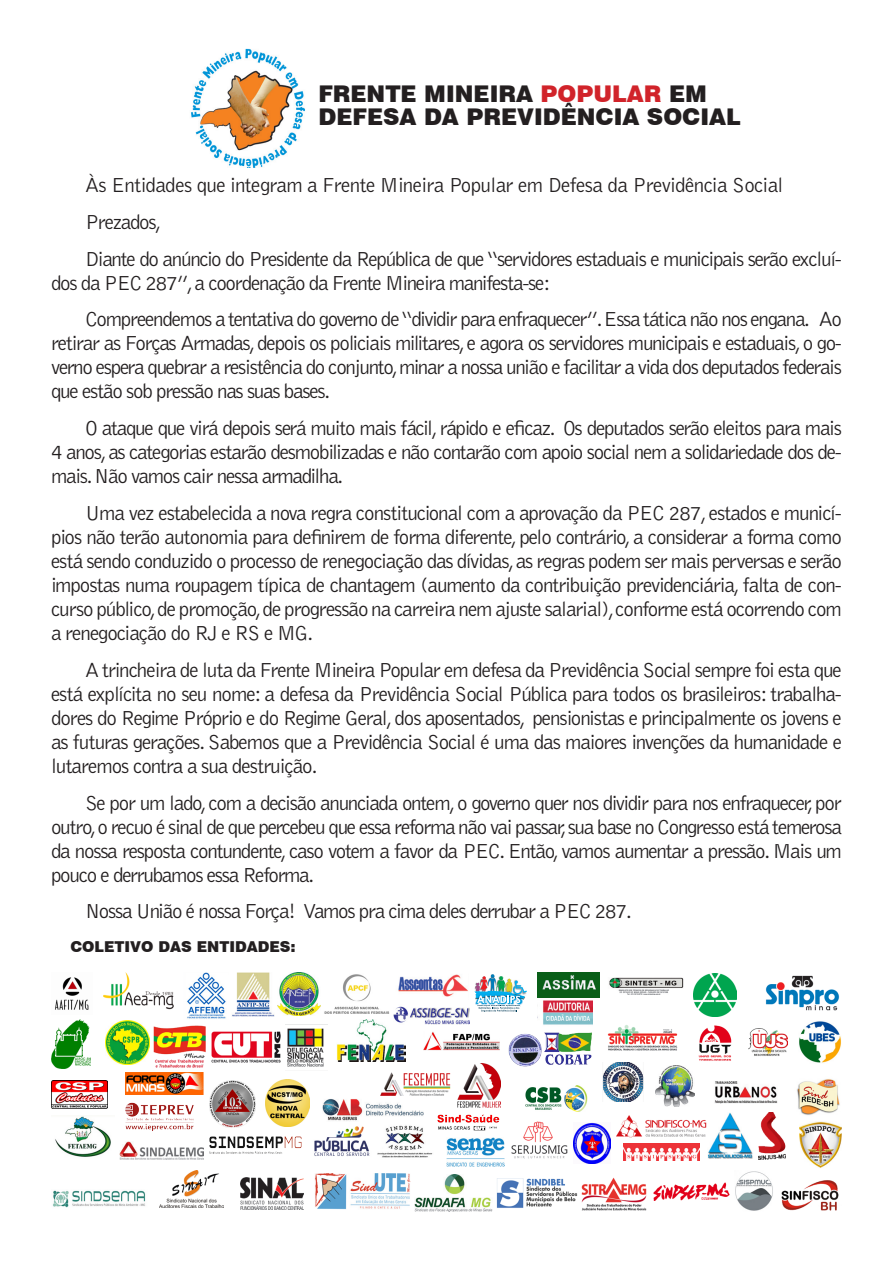
<style>
.page{position:relative;width:893px;height:1263px;background:#fff}
.page>*{position:absolute;margin:0;border:0;box-sizing:border-box;transform-origin:0 0}
.t1{font:900 23.1px "Swiss 721 BT";color:#231f20}
.t2{font:300 21px/24px "Bell Gothic Std";letter-spacing:-.06em;color:#231f20;text-align:justify}
.t3{font:300 21px "Bell Gothic Std";letter-spacing:-.03em;color:#231f20}
.t4{font:900 15px "Swiss 721 BT";color:#231f20}
.s1{color:#d1232a}
</style>
<div class="page">
<img style="left:616px;top:1115px;width:91px;height:22px">
<img style="left:191px;top:48px;width:114px;height:120px">
<img style="left:398px;top:974px;width:70px;height:23px">
<img style="left:537px;top:1000px;width:56px;height:25px">
<img style="left:55px;top:977px;width:34px;height:33px">
<img style="left:153px;top:1026px;width:52px;height:42px">
<img style="left:266px;top:1079px;width:43px;height:47px">
<img style="left:315px;top:1173px;width:95px;height:36px">
<img style="left:708px;top:1113px;width:45px;height:45px">
<img style="left:415px;top:1174px;width:77px;height:38px">
<img style="left:797px;top:1079px;width:43px;height:36px">
<img style="left:287px;top:1028px;width:37px;height:39px">
<img style="left:735px;top:1171px;width:38px;height:40px">
<img style="left:120px;top:1142px;width:83px;height:17px">
<img style="left:799px;top:1121px;width:42px;height:47px">
<img style="left:653px;top:1182px;width:76px;height:19px">
<img style="left:581px;top:1177px;width:65px;height:34px">
<img style="left:573px;top:1122px;width:38px;height:41px">
<img style="left:655px;top:1065px;width:40px;height:41px">
<img style="left:748px;top:1028px;width:39px;height:28px">
<img style="left:714px;top:1081px;width:64px;height:22px">
<img style="left:781px;top:1180px;width:58px;height:31px">
<img style="left:694px;top:973px;width:42px;height:44px">
<img style="left:623px;top:1143px;width:77px;height:18px">
<img style="left:496px;top:1178px;width:82px;height:30px">
<img style="left:314px;top:1126px;width:56px;height:30px">
<img style="left:447px;top:1138px;width:58px;height:28px">
<img style="left:437px;top:1114px;width:63px;height:17px">
<img style="left:512px;top:1122px;width:55px;height:36px">
<img style="left:53px;top:1190px;width:93px;height:18px">
<img style="left:159px;top:1170px;width:64px;height:38px">
<img style="left:241px;top:1177px;width:63px;height:32px">
<img style="left:211px;top:1032px;width:69px;height:31px">
<img style="left:336px;top:1020px;width:69px;height:42px">
<img style="left:381px;top:1072px;width:69px;height:24px">
<img style="left:525px;top:1085px;width:63px;height:27px">
<img style="left:55px;top:1116px;width:56px;height:41px">
<img style="left:126px;top:1072px;width:78px;height:22px">
<img style="left:457px;top:1063px;width:43px;height:45px">
<img style="left:209px;top:1080px;width:46px;height:48px">
<img style="left:106px;top:1021px;width:44px;height:43px">
<img style="left:104px;top:973px;width:70px;height:36px">
<img style="left:232px;top:973px;width:43px;height:43px">
<img style="left:278px;top:973px;width:43px;height:42px">
<img style="left:377px;top:1125px;width:56px;height:32px">
<img style="left:324px;top:974px;width:66px;height:40px">
<img style="left:537px;top:973px;width:62px;height:25px">
<img style="left:51px;top:1081px;width:56px;height:27px">
<img style="left:187px;top:973px;width:39px;height:46px">
<img style="left:209px;top:1136px;width:93px;height:18px">
<img style="left:758px;top:1112px;width:27px;height:48px">
<img style="left:607px;top:1025px;width:71px;height:26px">
<img style="left:393px;top:1006px;width:76px;height:18px">
<img style="left:609px;top:977px;width:75px;height:17px">
<img style="left:423px;top:1032px;width:77px;height:18px">
<img style="left:765px;top:975px;width:75px;height:36px">
<img style="left:698px;top:1025px;width:34px;height:36px">
<img style="left:544px;top:1032px;width:48px;height:33px">
<img style="left:508px;top:1033px;width:34px;height:34px">
<img style="left:125px;top:1102px;width:69px;height:29px">
<img style="left:323px;top:1099px;width:100px;height:22px">
<svg style="left:474px;top:974px;width:53px;height:38px"></svg>
<img style="left:602px;top:1062px;width:41px;height:39px">
<img style="left:799px;top:1021px;width:42px;height:42px">
<img style="left:51px;top:1019px;width:40px;height:49px">
<p class="t1" style="left:318px;top:80px;width:390px">FRENTE MINEIRA <span class="s1">POPULAR</span> EM</p>
<p class="t1" style="left:318px;top:103px;width:424px">DEFESA DA PREVIDÊNCIA SOCIAL</p>
<p class="t3" style="left:85px;top:174px;width:700px">Às Entidades que integram a Frente Mineira Popular em Defesa da Previdência Social</p>
<p class="t2" style="left:85px;top:210px;width:78px">Prezados,</p>
<p class="t2" style="left:51px;top:247px;width:792px;text-indent:34px">Diante do anúncio do Presidente da República de que “servidores estaduais e municipais serão excluí&shy;dos da PEC 287”, a coordenação da Frente Mineira manifesta-se:</p>
<p class="t2" style="left:51px;top:308px;width:792px;text-indent:34px">Compreendemos a tentativa do governo de “dividir para enfraquecer”.Essa tática não nos engana. Ao retirar as Forças Armadas, depois os policiais militares, e agora os servidores municipais e estaduais, o go&shy;verno espera quebrar a resistência do conjunto,minar a nossa união e facilitar a vida dos deputados federais que estão sob pressão nas suas bases.</p>
<p class="t2" style="left:51px;top:417px;width:792px;text-indent:34px">O ataque que virá depois será muito mais fácil, rápido e eficaz. Os deputados serão eleitos para mais 4 anos, as categorias estarão desmobilizadas e não contarão com apoio social nem a solidariedade dos de&shy;mais. Não vamos cair nessa armadilha.</p>
<p class="t2" style="left:51px;top:501px;width:792px;text-indent:34px">Uma vez estabelecida a nova regra constitucional com a aprovação da PEC 287, estados e municí&shy;pios não terão autonomia para definirem de forma diferente, pelo contrário, a considerar a forma como está sendo conduzido o processo de renegociação das dívidas, as regras podem ser mais perversas e serão impostas numa roupagem típica de chantagem (aumento da contribuição previdenciária, falta de con&shy;curso público,de promoção,de progressão na carreira nem ajuste salarial),conforme está ocorrendo com a renegociação do RJ e RS e MG.</p>
<p class="t2" style="left:51px;top:658px;width:792px;text-indent:34px">A trincheira de luta da Frente Mineira Popular em defesa da Previdência Social sempre foi esta que está explícita no seu nome: a defesa da Previdência Social Pública para todos os brasileiros: trabalha&shy;dores do Regime Próprio e do Regime Geral, dos aposentados, pensionistas e principalmente os jovens e as futuras gerações. Sabemos que a Previdência Social é uma das maiores invenções da humanidade e lutaremos contra a sua destruição.</p>
<p class="t2" style="left:51px;top:791px;width:792px;text-indent:34px">Se por um lado, com a decisão anunciada ontem, o governo quer nos dividir para nos enfraquecer, por outro,o recuo é sinal de que percebeu que essa reforma não vai passar,sua base no Congresso está temerosa da nossa resposta contundente, caso votem a favor da PEC. Então, vamos aumentar a pressão. Mais um pouco e derrubamos essa Reforma.</p>
<p class="t2" style="left:85px;top:900px;width:548px">Nossa União é nossa Força! Vamos pra cima deles derrubar a PEC 287.</p>
<p class="t4" style="left:70px;top:937px;width:227px">COLETIVO DAS ENTIDADES:</p>
</div>
